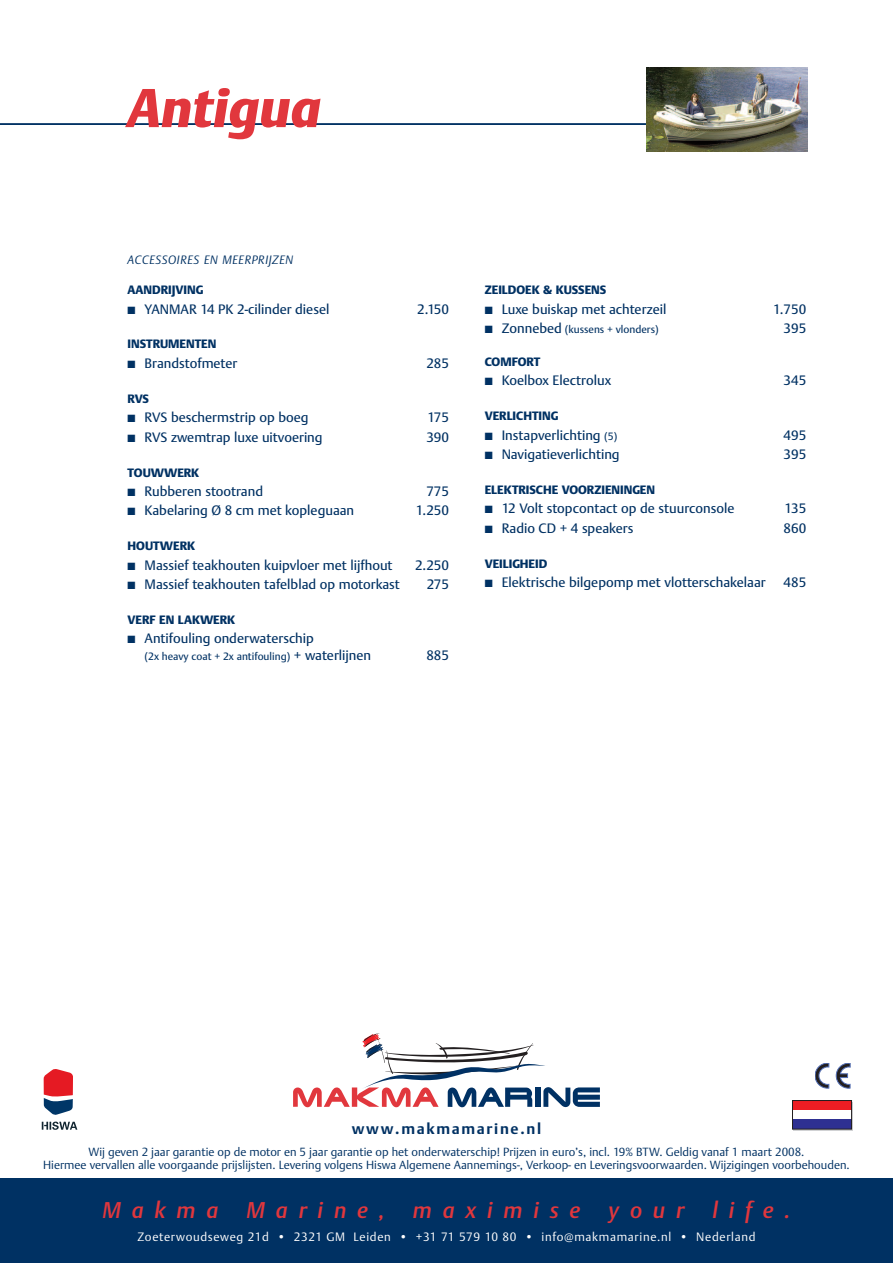
<style>
.page{position:relative;width:893px;height:1263px;background:#fff}
.page>*{position:absolute;margin:0;border:0;box-sizing:border-box;transform-origin:0 0}
.t1{font:italic 900 54px "DTL Argo T";color:#e1373d}
.t2{font:italic 500 22.5px "DTL Argo T";letter-spacing:.48em;color:#e1373d}
.t3{font:700 15px "DTL Argo T";letter-spacing:.115em;color:#003163}
.t4{font:13.5px "DTL Argo T";color:#003163}
.t5{font:900 12px "DTL Argo T";color:#003163}
.t6{font:300 12px "DTL Argo T";letter-spacing:.055em;color:#fff}
.t7{font:italic 300 12px "DTL Argo T";letter-spacing:.055em;color:#003163}
.t8{font:300 11.7px/13.5px "DTL Argo T";color:#003163;text-align:center}
.t9{font:10.5px "DTL Argo T";color:#003163}
.s1{font-size:13.5px}
.s2{font-size:10.5px}
</style>
<div class="page">
<div style="left:0;top:1178px;width:893px;height:85px;background:#003163"></div>
<svg style="left:836px;top:1063px;width:14px;height:25px"></svg>
<svg style="left:815px;top:1063px;width:14px;height:25px"></svg>
<svg style="left:44px;top:1069px;width:29px;height:46px"></svg>
<svg style="left:42px;top:1121px;width:35px;height:9px"></svg>
<svg style="left:794px;top:1102px;width:59px;height:28px"></svg>
<div style="left:792px;top:1100px;width:59px;height:29px;background:#fff"></div>
<div style="left:792px;top:1100px;width:59px;height:10px;background:#ee1d23"></div>
<div style="left:792px;top:1119px;width:59px;height:10px;background:#2e3092"></div>
<div style="left:792px;top:1100px;width:60px;height:29px;border:1px solid #231f20"></div>
<img style="left:647px;top:67px;width:161px;height:84px">
<hr style="left:0;top:123px;width:680px;height:2px;background:#003163">
<svg style="left:293px;top:1033px;width:307px;height:75px"></svg>
<h1 class="t1" style="left:128px;top:77px;width:195px">Antigua</h1>
<p class="t7" style="left:128px;top:253px;width:167px">ACCESSOIRES EN MEERPRIJZEN</p>
<p class="t5" style="left:128px;top:283px;width:77px">AANDRIJVING</p>
<p class="t4" style="left:128px;top:301px;width:203px">■ YANMAR 14 PK 2-cilinder diesel</p>
<p class="t4" style="left:417px;top:301px;width:33px">2.150</p>
<p class="t5" style="left:128px;top:337px;width:90px">INSTRUMENTEN</p>
<p class="t4" style="left:128px;top:355px;width:111px">■ Brandstofmeter</p>
<p class="t4" style="left:426px;top:355px;width:24px">285</p>
<p class="t5" style="left:128px;top:392px;width:23px">RVS</p>
<p class="t4" style="left:128px;top:410px;width:182px">■ RVS beschermstrip op boeg</p>
<p class="t4" style="left:427px;top:410px;width:23px">175</p>
<p class="t4" style="left:128px;top:429px;width:197px">■ RVS zwemtrap luxe uitvoering</p>
<p class="t4" style="left:426px;top:429px;width:24px">390</p>
<p class="t5" style="left:128px;top:465px;width:73px">TOUWWERK</p>
<p class="t4" style="left:128px;top:483px;width:137px">■ Rubberen stootrand</p>
<p class="t4" style="left:427px;top:483px;width:24px">775</p>
<p class="t4" style="left:128px;top:503px;width:228px">■ Kabelaring Ø 8 cm met kopleguaan</p>
<p class="t4" style="left:416px;top:503px;width:35px">1.250</p>
<p class="t5" style="left:128px;top:539px;width:69px">HOUTWERK</p>
<p class="t4" style="left:128px;top:557px;width:267px">■ Massief teakhouten kuipvloer met lijfhout</p>
<p class="t4" style="left:415px;top:557px;width:36px">2.250</p>
<p class="t4" style="left:128px;top:577px;width:274px">■ Massief teakhouten tafelblad op motorkast</p>
<p class="t4" style="left:427px;top:577px;width:24px">275</p>
<p class="t5" style="left:128px;top:613px;width:109px">VERF EN LAKWERK</p>
<p class="t4" style="left:128px;top:631px;width:188px">■ Antifouling onderwaterschip</p>
<p class="t9" style="left:145px;top:650px;width:228px">(2x heavy coat + 2x antifouling) <span class="s1">+ waterlijnen</span></p>
<p class="t4" style="left:426px;top:647px;width:24px">885</p>
<p class="t5" style="left:485px;top:283px;width:123px">ZEILDOEK &amp; KUSSENS</p>
<p class="t4" style="left:485px;top:301px;width:183px">■ Luxe buiskap met achterzeil</p>
<p class="t4" style="left:773px;top:301px;width:35px">1.750</p>
<p class="t9" style="left:485px;top:323px;width:176px">■ <span class="s1">Zonnebed</span> (kussens + vlonders)</p>
<p class="t4" style="left:784px;top:321px;width:24px">395</p>
<p class="t5" style="left:485px;top:355px;width:57px">COMFORT</p>
<p class="t4" style="left:485px;top:373px;width:128px">■ Koelbox Electrolux</p>
<p class="t4" style="left:784px;top:373px;width:24px">345</p>
<p class="t5" style="left:485px;top:409px;width:75px">VERLICHTING</p>
<p class="t4" style="left:485px;top:427px;width:134px">■ Instapverlichting <span class="s2">(5)</span></p>
<p class="t4" style="left:784px;top:427px;width:24px">495</p>
<p class="t4" style="left:485px;top:446px;width:136px">■ Navigatieverlichting</p>
<p class="t4" style="left:784px;top:446px;width:24px">395</p>
<p class="t5" style="left:485px;top:483px;width:172px">ELEKTRISCHE VOORZIENINGEN</p>
<p class="t4" style="left:485px;top:501px;width:251px">■ 12 Volt stopcontact op de stuurconsole</p>
<p class="t4" style="left:785px;top:501px;width:23px">135</p>
<p class="t4" style="left:485px;top:520px;width:150px">■ Radio CD + 4 speakers</p>
<p class="t4" style="left:784px;top:520px;width:24px">860</p>
<p class="t5" style="left:485px;top:556px;width:64px">VEILIGHEID</p>
<p class="t4" style="left:485px;top:574px;width:282px">■ Elektrische bilgepomp met vlotterschakelaar</p>
<p class="t4" style="left:784px;top:574px;width:24px">485</p>
<p class="t3" style="left:352px;top:1120px;width:191px">www.makmamarine.nl</p>
<p class="t8" style="left:43px;top:1145px;width:808px">Wij geven 2 jaar garantie op de motor en 5 jaar garantie op het onderwaterschip! Prijzen in euro’s, incl. 19% BTW. Geldig vanaf 1 maart 2008.<br>Hiermee vervallen alle voorgaande prijslijsten. Levering volgens Hiswa Algemene Aannemings-, Verkoop- en Leveringsvoorwaarden. Wijzigingen voorbehouden.</p>
<h2 class="t2" style="left:102px;top:1197px;width:117px">Makma</h2>
<h2 class="t2" style="left:247px;top:1197px;width:140px">Marine,</h2>
<h2 class="t2" style="left:413px;top:1197px;width:169px">maximise</h2>
<h2 class="t2" style="left:609px;top:1197px;width:77px">your</h2>
<h2 class="t2" style="left:712px;top:1197px;width:79px">life.</h2>
<p class="t6" style="left:137px;top:1229px;width:620px">Zoeterwoudseweg 21d • 2321 GM Leiden • +31 71 579 10 80 • info@makmamarine.nl • Nederland</p>
</div>
